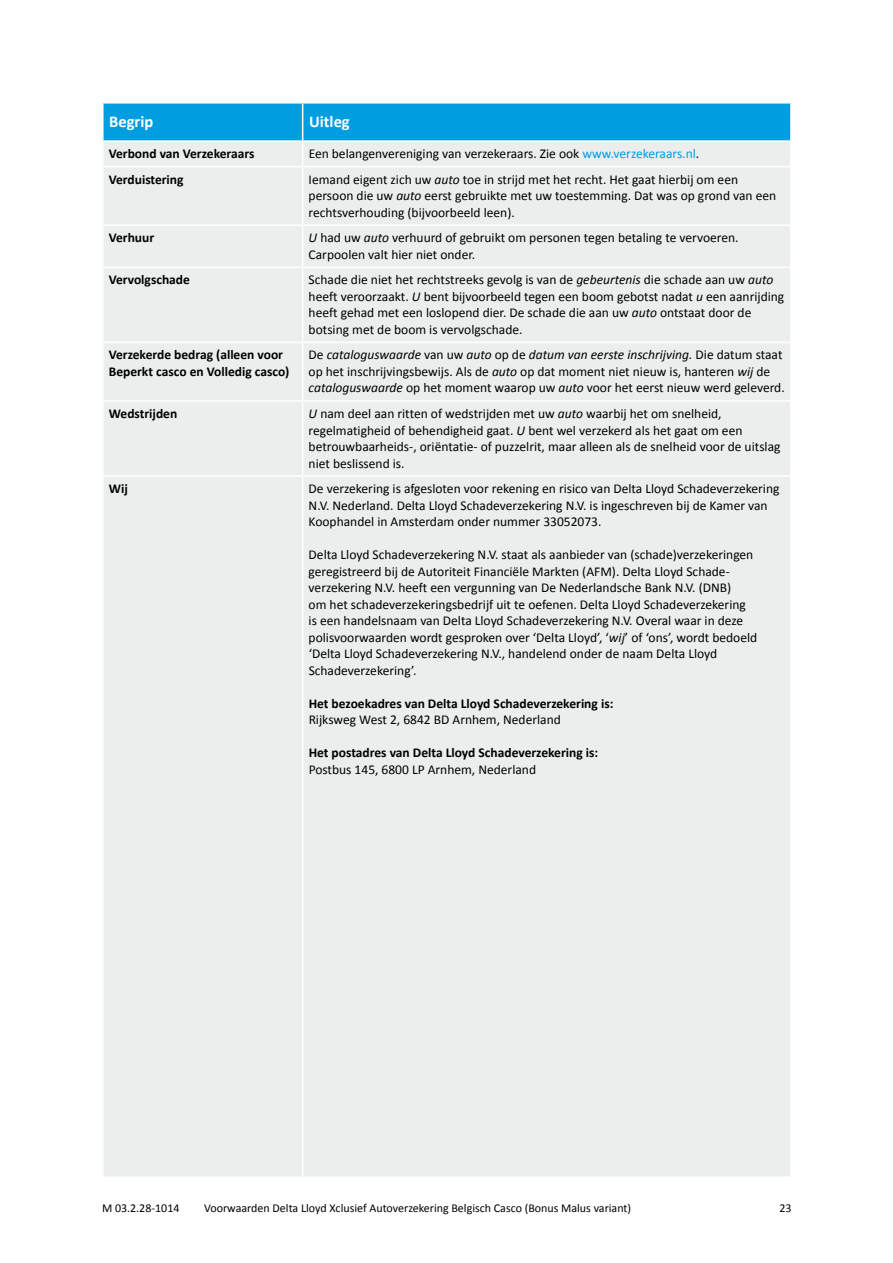
<style>
.page{position:relative;width:893px;height:1263px;background:#fff}
.page>*{position:absolute;margin:0;border:0;box-sizing:border-box;transform-origin:0 0}
.t1{font:700 16.5px "Calibri";color:#fff}
.t2{font:13.5px/16.5px "Calibri";color:#000}
.t3{font:700 13.5px/16.5px "Calibri";color:#000}
.t4{font:12px "Calibri";color:#000}
.s1{color:#009ee0}
.s2{font-style:italic}
</style>
<div class="page">
<div style="left:104px;top:167px;width:686px;height:1009px;background:#eceded"></div>
<hr style="left:104px;top:224px;width:199px;height:2px;background:#fff">
<hr style="left:303px;top:224px;width:487px;height:2px;background:#fff">
<hr style="left:104px;top:267px;width:199px;height:1px;background:#fff">
<hr style="left:303px;top:267px;width:487px;height:1px;background:#fff">
<hr style="left:104px;top:342px;width:199px;height:1px;background:#fff">
<hr style="left:104px;top:400px;width:199px;height:2px;background:#fff">
<hr style="left:104px;top:475px;width:199px;height:2px;background:#fff">
<hr style="left:303px;top:400px;width:487px;height:2px;background:#fff">
<hr style="left:303px;top:342px;width:487px;height:1px;background:#fff">
<hr style="left:303px;top:475px;width:487px;height:2px;background:#fff">
<svg style="left:103px;top:103px;width:688px;height:63px;background:#63bfe6"></svg>
<hr style="left:302px;top:167px;width:1px;height:57px;background:#fff">
<hr style="left:302px;top:226px;width:1px;height:41px;background:#fff">
<hr style="left:302px;top:268px;width:1px;height:74px;background:#fff">
<hr style="left:302px;top:343px;width:1px;height:57px;background:#fff">
<hr style="left:302px;top:402px;width:1px;height:73px;background:#fff">
<hr style="left:302px;top:477px;width:1px;height:699px;background:#fff">
<p class="t1" style="left:109px;top:111px;width:46px">Begrip</p>
<p class="t1" style="left:309px;top:111px;width:42px">Uitleg</p>
<p class="t3" style="left:109px;top:145px;width:147px">Verbond van Verzekeraars</p>
<p class="t2" style="left:309px;top:145px;width:392px">Een belangenvereniging van verzekeraars. Zie ook <span class="s1">www.verzekeraars.nl</span>.</p>
<p class="t3" style="left:109px;top:171px;width:76px">Verduistering</p>
<p class="t2" style="left:309px;top:171px;width:469px">Iemand eigent zich uw <span class="s2">auto</span> toe in strijd met het recht. Het gaat hierbij om een persoon die uw <span class="s2">auto</span> eerst gebruikte met uw toestemming. Dat was op grond van een rechtsverhouding (bijvoorbeeld leen).</p>
<p class="t3" style="left:109px;top:230px;width:47px">Verhuur</p>
<p class="t2" style="left:309px;top:230px;width:431px"><span class="s2">U</span> had uw <span class="s2">auto</span> verhuurd of gebruikt om personen tegen betaling te vervoeren.<br>Carpoolen valt hier niet onder.</p>
<p class="t3" style="left:109px;top:272px;width:83px">Vervolgschade</p>
<p class="t2" style="left:309px;top:272px;width:477px">Schade die niet het rechtstreeks gevolg is van de <span class="s2">gebeurtenis</span> die schade aan uw <span class="s2">auto </span>heeft veroorzaakt. <span class="s2">U</span> bent bijvoorbeeld tegen een boom gebotst nadat <span class="s2">u</span> een aanrijding heeft gehad met een loslopend dier. De schade die aan uw <span class="s2">auto</span> ontstaat door de botsing met de boom is vervolgschade.</p>
<p class="t3" style="left:109px;top:347px;width:182px">Verzekerde bedrag (alleen voor<br>Beperkt casco en Volledig casco)</p>
<p class="t2" style="left:309px;top:347px;width:478px">De <span class="s2">cataloguswaarde</span> van uw <span class="s2">auto</span> op de <span class="s2">datum van eerste inschrijving.</span> Die datum staat op het inschrijvingsbewijs. Als de <span class="s2">auto</span> op dat moment niet nieuw is, hanteren <span class="s2">wij</span> de <span class="s2">cataloguswaarde</span> op het moment waarop uw <span class="s2">auto</span> voor het eerst nieuw werd geleverd.</p>
<p class="t3" style="left:109px;top:405px;width:70px">Wedstrijden</p>
<p class="t2" style="left:309px;top:405px;width:473px"><span class="s2">U</span> nam deel aan ritten of wedstrijden met uw <span class="s2">auto</span> waarbij het om snelheid, regelmatigheid of behendigheid gaat. <span class="s2">U</span> bent wel verzekerd als het gaat om een betrouwbaarheids-, oriëntatie- of puzzelrit, maar alleen als de snelheid voor de uitslag niet beslissend is.</p>
<p class="t3" style="left:109px;top:480px;width:20px">Wij</p>
<p class="t2" style="left:309px;top:480px;width:472px">De verzekering is afgesloten voor rekening en risico van Delta Lloyd Schadeverzekering<br>N.V. Nederland. Delta Lloyd Schadeverzekering N.V. is ingeschreven bij de Kamer van<br>Koophandel in Amsterdam onder nummer 33052073.</p>
<p class="t2" style="left:309px;top:546px;width:450px">Delta Lloyd Schadeverzekering N.V. staat als aanbieder van (schade)verzekeringen geregistreerd bij de Autoriteit Financiële Markten (AFM). Delta Lloyd Schade&shy;verzekering N.V. heeft een vergunning van De Nederlandsche Bank N.V. (DNB)<br>om het schadeverzekeringsbedrijf uit te oefenen. Delta Lloyd Schadeverzekering is een handelsnaam van Delta Lloyd Schadeverzekering N.V. Overal waar in deze polisvoorwaarden wordt gesproken over ‘Delta Lloyd’, ‘<span class="s2">wij</span>’ of ‘ons’, wordt bedoeld ‘Delta Lloyd Schadeverzekering N.V., handelend onder de naam Delta Lloyd Schadeverzekering’.</p>
<p class="t3" style="left:309px;top:695px;width:306px">Het bezoekadres van Delta Lloyd Schadeverzekering is:</p>
<p class="t2" style="left:309px;top:711px;width:254px">Rijksweg West 2, 6842 BD Arnhem, Nederland</p>
<p class="t3" style="left:309px;top:744px;width:291px">Het postadres van Delta Lloyd Schadeverzekering is:</p>
<p class="t2" style="left:309px;top:761px;width:229px">Postbus 145, 6800 LP Arnhem, Nederland</p>
<p class="t4" style="left:102px;top:1200px;width:79px">M 03.2.28-1014</p>
<p class="t4" style="left:204px;top:1200px;width:429px">Voorwaarden Delta Lloyd Xclusief Autoverzekering Belgisch Casco (Bonus Malus variant)</p>
<p class="t4" style="left:779px;top:1200px;width:14px">23</p>
</div>
